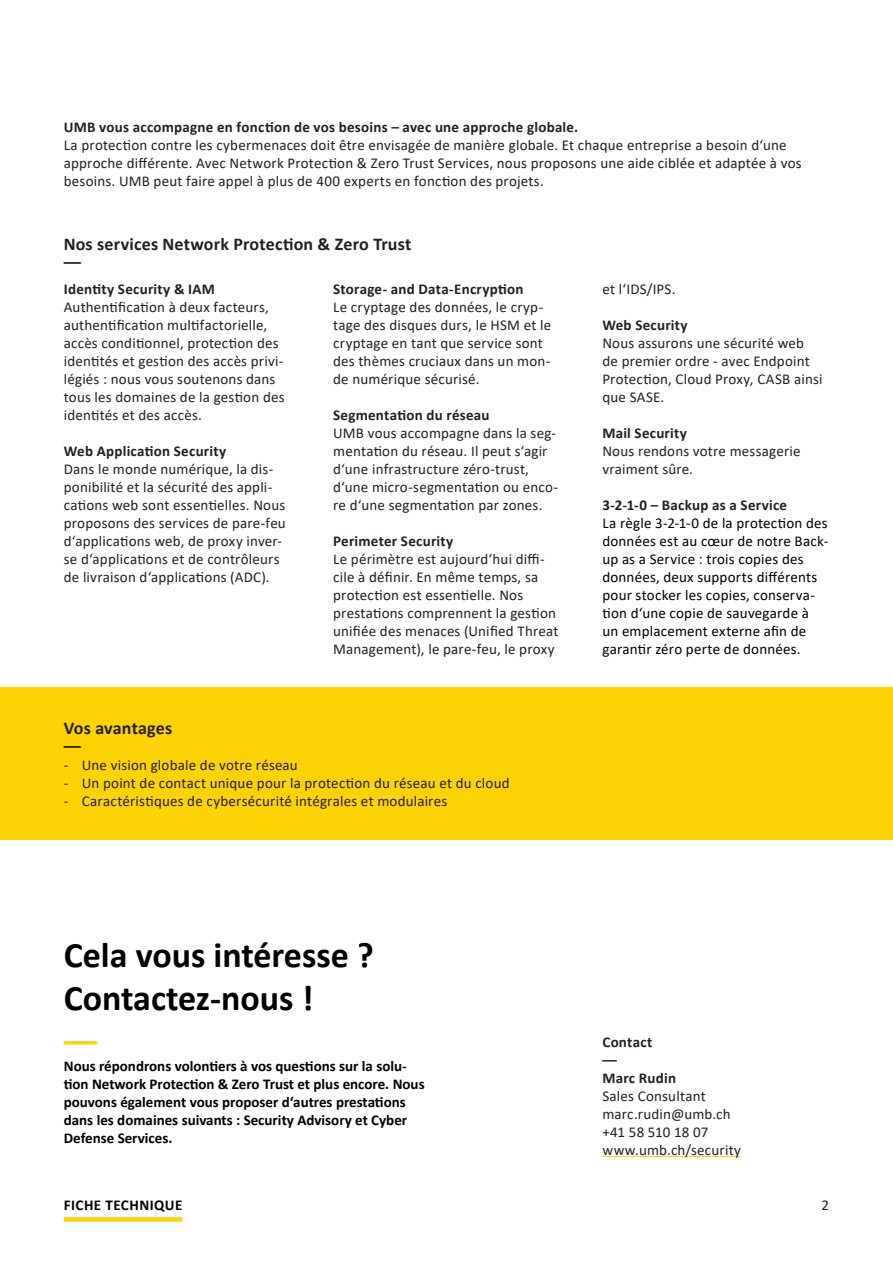
<style>
.page{position:relative;width:893px;height:1263px;background:#fff}
.page>*{position:absolute;margin:0;border:0;box-sizing:border-box;transform-origin:0 0}
.t1{font:700 36px/43.2px "Calibri";color:#000}
.t2{font:700 36px "Calibri";color:#fed304}
.t3{font:700 18px/18px "Calibri";letter-spacing:.01em;color:#231f20}
.t4{font:15px/18px "Calibri";letter-spacing:.015em;color:#231f20}
.t5{font:700 15px/18px "Calibri";letter-spacing:.015em;color:#231f20}
.t6{font:15px/18px "Calibri";letter-spacing:.015em;color:#000}
.t7{font:700 15px/18px "Calibri";color:#000}
.t8{font:700 15px "Calibri";letter-spacing:.03em;color:#000}
</style>
<div class="page">
<div style="left:64px;top:1217px;width:118px;height:5px;background:#fed304"></div>
<hr style="left:602px;top:1156px;width:139px;height:1px;background:#fed304">
<div style="left:0;top:687px;width:893px;height:153px;background:#fed304"></div>
<p class="t5" style="left:64px;top:118px;width:516px">UMB vous accompagne en fonction de vos besoins – avec une approche globale.</p>
<p class="t4" style="left:64px;top:136px;width:739px">La protection contre les cybermenaces doit être envisagée de manière globale. Et chaque entreprise a besoin d‘une approche différente. Avec Network Protection &amp; Zero Trust Services, nous proposons une aide ciblée et adaptée à vos besoins. UMB peut faire appel à plus de 400 experts en fonction des projets.</p>
<p class="t3" style="left:64px;top:235px;width:349px">Nos services Network Protection &amp; Zero Trust ––</p>
<p class="t5" style="left:64px;top:280px;width:153px">Identity Security &amp; IAM</p>
<p class="t4" style="left:64px;top:298px;width:222px">Authentification à deux facteurs, authentification multifactorielle, accès conditionnel, protection des identités et gestion des accès privi&shy;légiés : nous vous soutenons dans tous les domaines de la gestion des identités et des accès.</p>
<p class="t5" style="left:64px;top:442px;width:164px">Web Application Security</p>
<p class="t4" style="left:64px;top:460px;width:224px">Dans le monde numérique, la dis&shy;ponibilité et la sécurité des appli&shy;cations web sont essentielles. Nous proposons des services de pare-feu d‘applications web, de proxy inver&shy;se d‘applications et de contrôleurs de livraison d‘applications (ADC).</p>
<p class="t5" style="left:333px;top:280px;width:192px">Storage- and Data-Encryption</p>
<p class="t4" style="left:333px;top:298px;width:219px">Le cryptage des données, le cryp&shy;tage des disques durs, le HSM et le cryptage en tant que service sont des thèmes cruciaux dans un mon&shy;de numérique sécurisé.</p>
<p class="t5" style="left:333px;top:406px;width:158px">Segmentation du réseau</p>
<p class="t4" style="left:333px;top:424px;width:226px">UMB vous accompagne dans la seg&shy;mentation du réseau. Il peut s‘agir d‘une infrastructure zéro-trust, d‘une micro-segmentation ou enco&shy;re d‘une segmentation par zones.</p>
<p class="t5" style="left:333px;top:532px;width:122px">Perimeter Security</p>
<p class="t4" style="left:333px;top:550px;width:227px">Le périmètre est aujourd‘hui diffi&shy;cile à définir. En même temps, sa protection est essentielle. Nos prestations comprennent la gestion unifiée des menaces (Unified Threat Management), le pare-feu, le proxy</p>
<p class="t3" style="left:64px;top:719px;width:110px">Vos avantages ––</p>
<p class="t4" style="left:64px;top:756px;width:236px">- Une vision globale de votre réseau</p>
<p class="t4" style="left:64px;top:774px;width:447px">- Un point de contact unique pour la protection du réseau et du cloud</p>
<p class="t4" style="left:64px;top:792px;width:385px">- Caractéristiques de cybersécurité intégrales et modulaires</p>
<p class="t4" style="left:602px;top:280px;width:75px">et l‘IDS/IPS.</p>
<p class="t5" style="left:602px;top:316px;width:87px">Web Security</p>
<p class="t4" style="left:602px;top:334px;width:222px">Nous assurons une sécurité web de premier ordre - avec Endpoint<br>Protection, Cloud Proxy, CASB ainsi que SASE.</p>
<p class="t5" style="left:602px;top:424px;width:86px">Mail Security</p>
<p class="t4" style="left:602px;top:442px;width:200px">Nous rendons votre messagerie vraiment sûre.</p>
<p class="t5" style="left:602px;top:496px;width:186px">3-2-1-0 – Backup as a Service</p>
<p class="t6" style="left:602px;top:514px;width:227px">La règle 3-2-1-0 de la protection des données est au cœur de notre Back&shy;up as a Service : trois copies des données, deux supports différents pour stocker les copies, conserva&shy;tion d‘une copie de sauvegarde à un emplacement externe afin de garantir zéro perte de données.</p>
<h1 class="t1" style="left:64px;top:933px;width:311px">Cela vous intéresse ?<br>Contactez-nous !</h1>
<h1 class="t2" style="left:64px;top:1016px;width:35px">––</h1>
<p class="t7" style="left:64px;top:1057px;width:362px">Nous répondrons volontiers à vos questions sur la solu&shy;tion Network Protection &amp; Zero Trust et plus encore. Nous pouvons également vous proposer d‘autres prestations dans les domaines suivants : Security Advisory et Cyber Defense Services.</p>
<p class="t5" style="left:602px;top:1032px;width:75px">Contact<br>––<br>Marc Rudin</p>
<p class="t4" style="left:602px;top:1086px;width:140px">Sales Consultant marc.rudin@umb.ch +41 58 510 18 07 www.umb.ch/security</p>
<p class="t8" style="left:64px;top:1195px;width:120px">FICHE TECHNIQUE</p>
<p class="t4" style="left:822px;top:1196px;width:9px">2</p>
</div>
